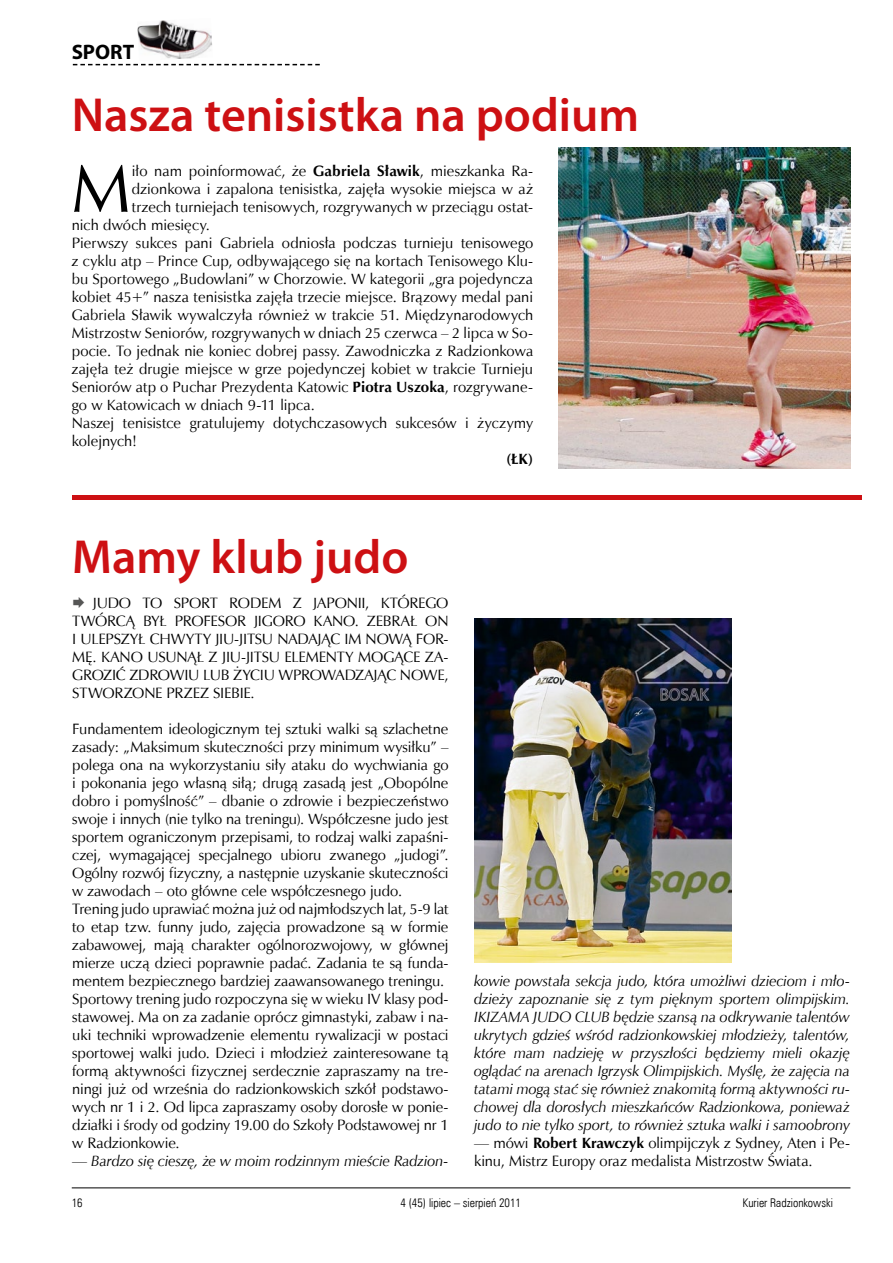
<style>
.page{position:relative;width:893px;height:1263px;background:#fff}
.page>*{position:absolute;margin:0;border:0;box-sizing:border-box;transform-origin:0 0}
.t1{font:67.65px "Zapf Humnst EU";color:#000}
.t2{font:600 48px "Myriad Pro";color:#cd1013}
.t3{font:700 21px "Myriad Pro";color:#000}
.t4{font:15px/18px "Zapf Humnst EU";color:#000}
.t5{font:italic 15px/18px "Zapf Humnst EU";letter-spacing:-.005em;color:#000;text-align:justify}
.t6{font:700 15px "Zapf Humnst EU";color:#000}
.t7{font:12px "Zurich Lt Cn EU";color:#000}
.s1{font-weight:700}
.s2{font-style:normal}
</style>
<div class="page">
<hr style="left:72px;top:1187px;width:778px;height:1px;background:#000">
<div style="left:72px;top:495px;width:789px;height:5px;background:#cd1013"></div>
<img style="left:137px;top:20px;width:75px;height:39px">
<svg style="left:73px;top:64px;width:247px;height:1px"></svg>
<img style="left:474px;top:618px;width:257px;height:344px">
<img style="left:558px;top:147px;width:292px;height:322px">
<h3 class="t3" style="left:72px;top:38px;width:64px">SPORT</h3>
<h2 class="t2" style="left:72px;top:85px;width:569px">Nasza tenisistka na podium</h2>
<h1 class="t1" style="left:72px;top:147px;width:61px">M</h1>
<p class="t4" style="left:132px;top:162px;width:403px">iło nam poinformować, że <span class="s1">Gabriela Sławik</span>, mieszkanka Ra-</p>
<p class="t4" style="left:132px;top:180px;width:403px">dzionkowa i zapalona tenisistka, zajęła wysokie miejsca w aż</p>
<p class="t4" style="left:132px;top:198px;width:403px">trzech turniejach tenisowych, rozgrywanych w przeciągu ostat-</p>
<p class="t4" style="left:72px;top:216px;width:140px">nich dwóch miesięcy.</p>
<p class="t4" style="left:72px;top:234px;width:463px">Pierwszy sukces pani Gabriela odniosła podczas turnieju tenisowego</p>
<p class="t4" style="left:72px;top:252px;width:463px">z cyklu atp – Prince Cup, odbywającego się na kortach Tenisowego Klu-</p>
<p class="t4" style="left:72px;top:270px;width:463px">bu Sportowego „Budowlani” w Chorzowie. W kategorii „gra pojedyncza</p>
<p class="t4" style="left:72px;top:288px;width:463px">kobiet 45+” nasza tenisistka zajęła trzecie miejsce. Brązowy medal pani</p>
<p class="t4" style="left:72px;top:306px;width:463px">Gabriela Sławik wywalczyła również w trakcie 51. Międzynarodowych</p>
<p class="t4" style="left:72px;top:324px;width:463px">Mistrzostw Seniorów, rozgrywanych w dniach 25 czerwca – 2 lipca w So-</p>
<p class="t4" style="left:72px;top:342px;width:463px">pocie. To jednak nie koniec dobrej passy. Zawodniczka z Radzionkowa</p>
<p class="t4" style="left:72px;top:360px;width:463px">zajęła też drugie miejsce w grze pojedynczej kobiet w trakcie Turnieju</p>
<p class="t4" style="left:72px;top:378px;width:463px">Seniorów atp o Puchar Prezydenta Katowic <span class="s1">Piotra Uszoka</span>, rozgrywane-</p>
<p class="t4" style="left:72px;top:396px;width:245px">go w Katowicach w dniach 9-11 lipca.</p>
<p class="t4" style="left:72px;top:414px;width:463px">Naszej tenisistce gratulujemy dotychczasowych sukcesów i życzymy</p>
<p class="t4" style="left:72px;top:432px;width:67px">kolejnych!</p>
<p class="t6" style="left:506px;top:450px;width:28px">(ŁK)</p>
<h2 class="t2" style="left:72px;top:526px;width:338px">Mamy klub judo</h2>
<p class="t4" style="left:72px;top:594px;width:378px;text-align:justify;text-indent:21px">JUDO TO SPORT RODEM Z JAPONII, KTÓREGO TWÓRCĄ BYŁ PROFESOR JIGORO KANO. ZEBRAŁ ON I ULEPSZYŁ CHWYTY JIU-JITSU NADAJĄC IM NOWĄ FOR-MĘ. KANO USUNĄŁ Z JIU-JITSU ELEMENTY MOGĄCE ZA-GROZIĆ ZDROWIU LUB ŻYCIU WPROWADZAJĄC NOWE, STWORZONE PRZEZ SIEBIE.</p>
<p class="t4" style="left:72px;top:720px;width:378px">Fundamentem ideologicznym tej sztuki walki są szlachetne zasady: „Maksimum skuteczności przy minimum wysiłku” – polega ona na wykorzystaniu siły ataku do wychwiania go i pokonania jego własną siłą; drugą zasadą jest „Obopólne dobro i pomyślność” – dbanie o zdrowie i bezpieczeństwo swoje i innych (nie tylko na treningu). Współczesne judo jest sportem ograniczonym przepisami, to rodzaj walki zapaśni&shy;czej, wymagającej specjalnego ubioru zwanego „judogi”.<br>Ogólny rozwój fizyczny, a następnie uzyskanie skuteczności w zawodach – oto główne cele współczesnego judo.<br>Trening judo uprawiać można już od najmłodszych lat, 5-9 lat to etap tzw. funny judo, zajęcia prowadzone są w formie zabawowej, mają charakter ogólnorozwojowy, w głównej mierze uczą dzieci poprawnie padać. Zadania te są funda&shy;mentem bezpiecznego bardziej zaawansowanego treningu.<br>Sportowy trening judo rozpoczyna się w wieku IV klasy pod&shy;stawowej. Ma on za zadanie oprócz gimnastyki, zabaw i na&shy;uki techniki wprowadzenie elementu rywalizacji w postaci sportowej walki judo. Dzieci i młodzież zainteresowane tą formą aktywności fizycznej serdecznie zapraszamy na tre&shy;ningi już od września do radzionkowskich szkół podstawo&shy;wych nr 1 i 2. Od lipca zapraszamy osoby dorosłe w ponie&shy;działki i środy od godziny 19.00 do Szkoły Podstawowej nr 1 w Radzionkowie.</p>
<p class="t5" style="left:72px;top:1152px;width:378px"><span class="s2">—</span> Bardzo się cieszę, że w moim rodzinnym mieście Radzion-</p>
<p class="t5" style="left:474px;top:972px;width:377px">kowie powstała sekcja judo, która umożliwi dzieciom i mło&shy;dzieży zapoznanie się z tym pięknym sportem olimpijskim.<br>IKIZAMA JUDO CLUB będzie szansą na odkrywanie talentów ukrytych gdzieś wśród radzionkowskiej młodzieży, talentów, które mam nadzieję w przyszłości będziemy mieli okazję oglądać na arenach Igrzysk Olimpijskich. Myślę, że zajęcia na tatami mogą stać się również znakomitą formą aktywności ru&shy;chowej dla dorosłych mieszkańców Radzionkowa, ponieważ judo to nie tylko sport, to również sztuka walki i samoobrony</p>
<p class="t4" style="left:474px;top:1134px;width:377px">— mówi <span class="s1">Robert Krawczyk</span> olimpijczyk z Sydney, Aten i Pe&shy;kinu, Mistrz Europy oraz medalista Mistrzostw Świata.</p>
<p class="t7" style="left:72px;top:1195px;width:13px">16</p>
<p class="t7" style="left:400px;top:1195px;width:122px">4 (45) lipiec – sierpień 2011</p>
<p class="t7" style="left:742px;top:1196px;width:92px">Kurier Radzionkowski</p>
</div>
